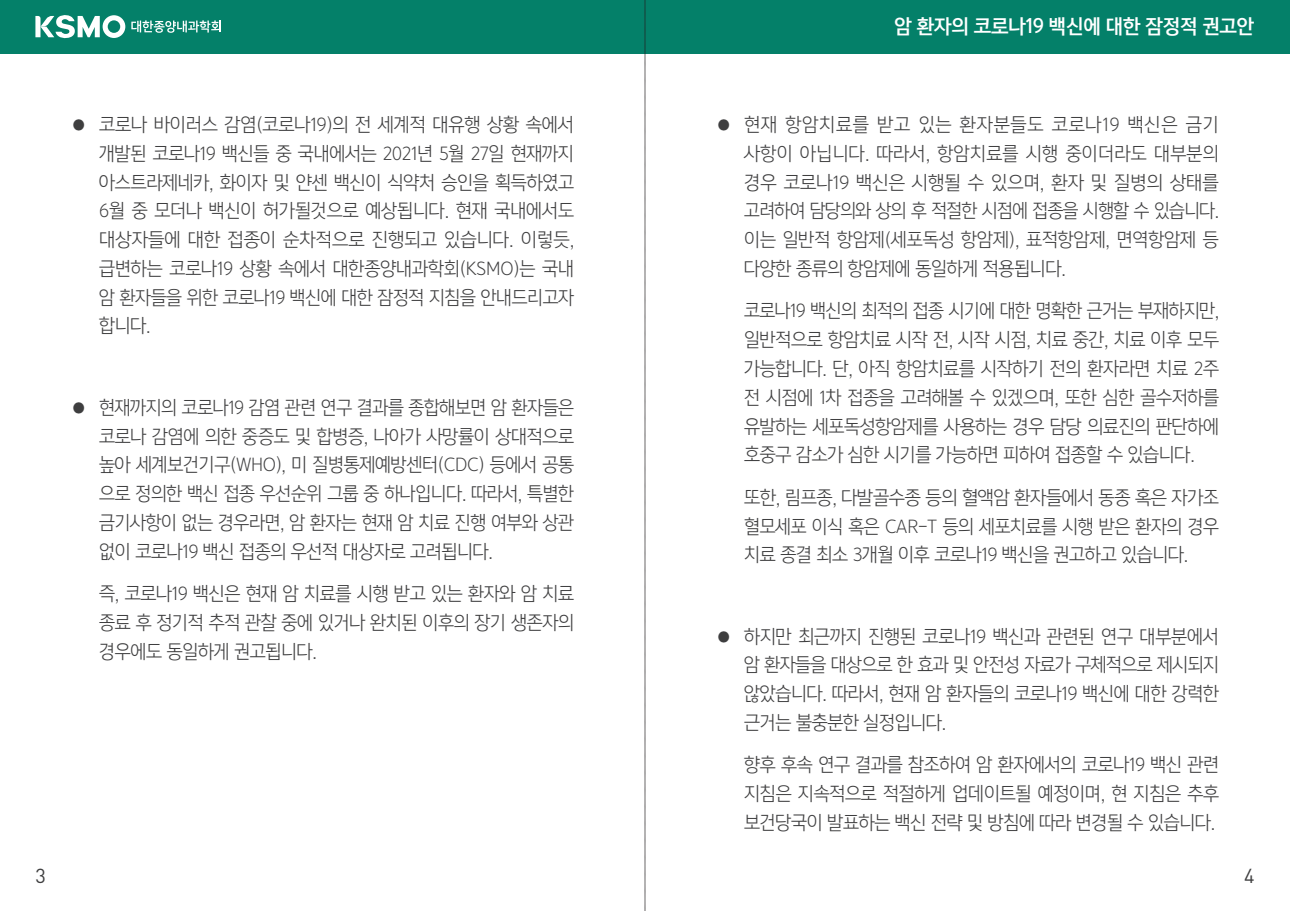
<style>
.page{position:relative;width:1290px;height:911px;background:#fff}
.page>*{position:absolute;margin:0;border:0;box-sizing:border-box;transform-origin:0 0}
.t1{font:20px "DIN Pro";color:#3e3e3f}
.t2{font:18.75px/28.8px "Yoon Gothic Pro 730";letter-spacing:-.02em;color:#3e3e3f;text-align:justify;scale:.95 1}
.t3{font:18.75px/28.8px "Yoon Gothic Pro 730";letter-spacing:-.02em;color:#3e3e3f;text-align:justify;scale:.94 1}
.t4{font:18.75px/28.8px "Yoon Gothic Pro 730";letter-spacing:-.02em;color:#3e3e3f;text-align:justify;scale:.96 1}
.t5{font:18.75px "Yoon Gothic Pro 770";letter-spacing:-.02em;color:#fff;scale:.96 1}
</style>
<div class="page">
<div style="left:0;top:0;width:1290px;height:53px;background:#048069"></div>
<svg style="left:35px;top:15px;width:90px;height:24px"></svg>
<svg style="left:131px;top:20px;width:90px;height:13px"></svg>
<svg style="left:645px;top:0;width:1px;height:911px"></svg>
<p class="t2" style="left:99px;top:110px;width:501px;text-indent:-28px">⦁ 코로나 바이러스 감염(코로나19)의 전 세계적 대유행 상황 속에서 개발된 코로나19 백신들 중 국내에서는 2021년 5월 27일 현재까지 아스트라제네카, 화이자 및 얀센 백신이 식약처 승인을 획득하였고 6월 중 모더나 백신이 허가될것으로 예상됩니다. 현재 국내에서도 대상자들에 대한 접종이 순차적으로 진행되고 있습니다. 이렇듯, 급변하는 코로나19 상황 속에서 대한종양내과학회(KSMO)는 국내 암 환자들을 위한 코로나19 백신에 대한 잠정적 지침을 안내드리고자 합니다.</p>
<p class="t2" style="left:99px;top:392px;width:501px;text-indent:-28px">⦁ 현재까지의 코로나19 감염 관련 연구 결과를 종합해보면 암 환자들은 코로나 감염에 의한 중증도 및 합병증, 나아가 사망률이 상대적으로 높아 세계보건기구(WHO), 미 질병통제예방센터(CDC) 등에서 공통 으로 정의한 백신 접종 우선순위 그룹 중 하나입니다. 따라서, 특별한 금기사항이 없는 경우라면, 암 환자는 현재 암 치료 진행 여부와 상관 없이 코로나19 백신 접종의 우선적 대상자로 고려됩니다.</p>
<p class="t2" style="left:99px;top:579px;width:501px">즉, 코로나19 백신은 현재 암 치료를 시행 받고 있는 환자와 암 치료 종료 후 정기적 추적 관찰 중에 있거나 완치된 이후의 장기 생존자의 경우에도 동일하게 권고됩니다.</p>
<p class="t5" style="left:894px;top:13px;width:376px">암 환자의 코로나19 백신에 대한 잠정적 권고안</p>
<p class="t2" style="left:744px;top:110px;width:501px;text-indent:-28px">⦁ 현재 항암치료를 받고 있는 환자분들도 코로나19 백신은 금기 사항이 아닙니다. 따라서, 항암치료를 시행 중이더라도 대부분의 경우 코로나19 백신은 시행될 수 있으며, 환자 및 질병의 상태를 고려하여 담당의와 상의 후 적절한 시점에 접종을 시행할 수 있습니다. 이는 일반적 항암제(세포독성 항암제), 표적항암제, 면역항암제 등 다양한 종류의 항암제에 동일하게 적용됩니다.</p>
<p class="t3" style="left:744px;top:296px;width:507px">코로나19 백신의 최적의 접종 시기에 대한 명확한 근거는 부재하지만, 일반적으로 항암치료 시작 전, 시작 시점, 치료 중간, 치료 이후 모두 가능합니다. 단, 아직 항암치료를 시작하기 전의 환자라면 치료 2주 전 시점에 1차 접종을 고려해볼 수 있겠으며, 또한 심한 골수저하를 유발하는 세포독성항암제를 사용하는 경우 담당 의료진의 판단하에 호중구 감소가 심한 시기를 가능하면 피하여 접종할 수 있습니다.</p>
<p class="t4" style="left:744px;top:482px;width:496px">또한, 림프종, 다발골수종 등의 혈액암 환자들에서 동종 혹은 자가조 혈모세포 이식 혹은 CAR-T 등의 세포치료를 시행 받은 환자의 경우 치료 종결 최소 3개월 이후 코로나19 백신을 권고하고 있습니다.</p>
<p class="t2" style="left:744px;top:621px;width:501px;text-indent:-28px">⦁ 하지만 최근까지 진행된 코로나19 백신과 관련된 연구 대부분에서 암 환자들을 대상으로 한 효과 및 안전성 자료가 구체적으로 제시되지 않았습니다. 따라서, 현재 암 환자들의 코로나19 백신에 대한 강력한 근거는 불충분한 실정입니다.</p>
<p class="t2" style="left:744px;top:750px;width:501px">향후 후속 연구 결과를 참조하여 암 환자에서의 코로나19 백신 관련 지침은 지속적으로 적절하게 업데이트될 예정이며, 현 지침은 추후 보건당국이 발표하는 백신 전략 및 방침에 따라 변경될 수 있습니다.</p>
<p class="t1" style="left:35px;top:859px;width:12px">3</p>
<p class="t1" style="left:1244px;top:859px;width:12px">4</p>
</div>
